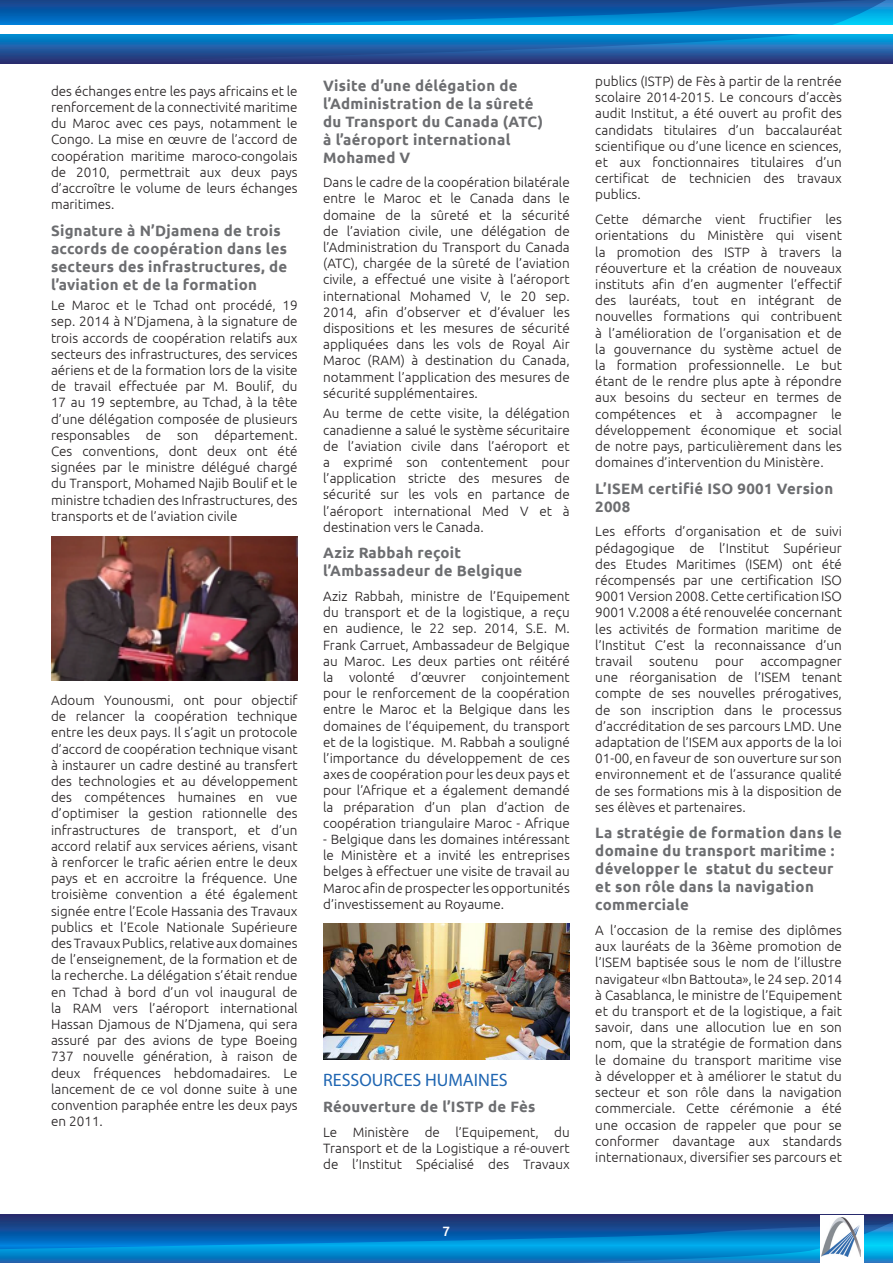
<style>
.page{position:relative;width:893px;height:1263px;background:#fff}
.page>*{position:absolute;margin:0;border:0;box-sizing:border-box;transform-origin:0 0}
.t1{font:18px "Myriad Pro";color:#2066b2}
.t2{font:700 15px/18px "Ubuntu";letter-spacing:.02em;color:#6c6d70}
.t3{font:300 13.5px/16.2px "Ubuntu";color:#231f20;text-align:justify}
.t4{font:500 13.5px "Ubuntu";color:#fff}
</style>
<div class="page">
<svg style="left:0;top:0;width:893px;height:64px;background:#1264ac"></svg>
<div style="left:0;top:25px;width:893px;height:9px;background:#fff"></div>
<svg style="left:0;top:1215px;width:893px;height:48px;background:#0c6ab1"></svg>
<div style="left:820px;top:1215px;width:44px;height:48px;background:#fff"></div>
<img style="left:822px;top:1217px;width:39px;height:39px">
<img style="left:323px;top:923px;width:247px;height:137px">
<img style="left:51px;top:536px;width:247px;height:145px">
<p class="t3" style="left:51px;top:83px;width:248px">des échanges entre les pays africains et le renforcement de la connectivité maritime du Maroc avec ces pays, notamment le Congo. La mise en œuvre de l’accord de coopération maritime maroco-congolais de 2010, permettrait aux deux pays d’accroître le volume de leurs échanges maritimes.</p>
<p class="t2" style="left:51px;top:221px;width:238px">Signature à N’Djamena de trois accords de coopération dans les secteurs des infrastructures, de l’aviation et de la formation</p>
<p class="t3" style="left:51px;top:297px;width:248px">Le Maroc et le Tchad ont procédé, 19 sep. 2014 à N’Djamena, à la signature de trois accords de coopération relatifs aux secteurs des infrastructures, des services aériens et de la formation lors de la visite de travail effectuée par M. Boulif, du 17 au 19 septembre, au Tchad, à la tête d’une délégation composée de plusieurs responsables de son département.<br>Ces conventions, dont deux ont été signées par le ministre délégué chargé du Transport, Mohamed Najib Boulif et le ministre tchadien des Infrastructures, des transports et de l’aviation civile</p>
<p class="t3" style="left:51px;top:692px;width:248px">Adoum Younousmi, ont pour objectif de relancer la coopération technique entre les deux pays. Il s’agit un protocole d’accord de coopération technique visant à instaurer un cadre destiné au transfert des technologies et au développement des compétences humaines en vue d’optimiser la gestion rationnelle des infrastructures de transport, et d’un accord relatif aux services aériens, visant à renforcer le trafic aérien entre le deux pays et en accroitre la fréquence. Une troisième convention a été également signée entre l’Ecole Hassania des Travaux publics et l’Ecole Nationale Supérieure des Travaux Publics, relative aux domaines de l’enseignement, de la formation et de la recherche. La délégation s’était rendue en Tchad à bord d’un vol inaugural de la RAM vers l’aéroport international Hassan Djamous de N’Djamena, qui sera assuré par des avions de type Boeing 737 nouvelle génération, à raison de deux fréquences hebdomadaires. Le lancement de ce vol donne suite à une convention paraphée entre les deux pays en 2011.</p>
<p class="t2" style="left:323px;top:76px;width:221px">Visite d’une délégation de l’Administration de la sûreté du Transport du Canada (ATC) à l’aéroport international<br>Mohamed V</p>
<p class="t3" style="left:323px;top:174px;width:248px">Dans le cadre de la coopération bilatérale entre le Maroc et le Canada dans le domaine de la sûreté et la sécurité de l’aviation civile, une délégation de l’Administration du Transport du Canada (ATC), chargée de la sûreté de l’aviation civile, a effectué une visite à l’aéroport international Mohamed V, le 20 sep.<br>2014, afin d’observer et d’évaluer les dispositions et les mesures de sécurité appliquées dans les vols de Royal Air Maroc (RAM) à destination du Canada, notamment l’application des mesures de sécurité supplémentaires.</p>
<p class="t3" style="left:323px;top:405px;width:248px">Au terme de cette visite, la délégation canadienne a salué le système sécuritaire de l’aviation civile dans l’aéroport et a exprimé son contentement pour l’application stricte des mesures de sécurité sur les vols en partance de l’aéroport international Med V et à destination vers le Canada.</p>
<p class="t2" style="left:323px;top:544px;width:201px">Aziz Rabbah reçoit l’Ambassadeur de Belgique</p>
<p class="t3" style="left:323px;top:588px;width:248px">Aziz Rabbah, ministre de l’Equipement du transport et de la logistique, a reçu en audience, le 22 sep. 2014, S.E. M.<br>Frank Carruet, Ambassadeur de Belgique au Maroc. Les deux parties ont réitéré la volonté d’œuvrer conjointement pour le renforcement de la coopération entre le Maroc et la Belgique dans les domaines de l’équipement, du transport et de la logistique. M. Rabbah a souligné l’importance du développement de ces axes de coopération pour les deux pays et pour l’Afrique et a également demandé la préparation d’un plan d’action de coopération triangulaire Maroc - Afrique</p>
<p class="t3" style="left:323px;top:831px;width:248px">- Belgique dans les domaines intéressant le Ministère et a invité les entreprises belges à effectuer une visite de travail au Maroc afin de prospecter les opportunités d’investissement au Royaume.</p>
<p class="t1" style="left:323px;top:1068px;width:186px">RESSOURCES HUMAINES</p>
<p class="t2" style="left:323px;top:1098px;width:214px">Réouverture de l’ISTP de Fès</p>
<p class="t3" style="left:323px;top:1124px;width:248px">Le Ministère de l’Equipement, du Transport et de la Logistique a ré-ouvert de l’Institut Spécialisé des Travaux</p>
<p class="t4" style="left:443px;top:1223px;width:9px">7</p>
<p class="t3" style="left:595px;top:73px;width:248px">publics (ISTP) de Fès à partir de la rentrée scolaire 2014-2015. Le concours d’accès audit Institut, a été ouvert au profit des candidats titulaires d’un baccalauréat scientifique ou d’une licence en sciences, et aux fonctionnaires titulaires d’un certificat de technicien des travaux publics.</p>
<p class="t3" style="left:595px;top:211px;width:248px">Cette démarche vient fructifier les orientations du Ministère qui visent la promotion des ISTP à travers la réouverture et la création de nouveaux instituts afin d’en augmenter l’effectif des lauréats, tout en intégrant de nouvelles formations qui contribuent à l’amélioration de l’organisation et de la gouvernance du système actuel de la formation professionnelle. Le but étant de le rendre plus apte à répondre aux besoins du secteur en termes de compétences et à accompagner le développement économique et social de notre pays, particulièrement dans les domaines d’intervention du Ministère.</p>
<p class="t2" style="left:595px;top:479px;width:239px">L’ISEM certifié ISO 9001 Version<br>2008</p>
<p class="t3" style="left:595px;top:523px;width:248px">Les efforts d’organisation et de suivi pédagogique de l’Institut Supérieur des Etudes Maritimes (ISEM) ont été récompensés par une certification ISO 9001 Version 2008. Cette certification ISO 9001 V.2008 a été renouvelée concernant les activités de formation maritime de l’Institut C’est la reconnaissance d’un travail soutenu pour accompagner une réorganisation de l’ISEM tenant compte de ses nouvelles prérogatives, de son inscription dans le processus d’accréditation de ses parcours LMD. Une adaptation de l’ISEM aux apports de la loi 01-00, en faveur de son ouverture sur son environnement et de l’assurance qualité de ses formations mis à la disposition de ses élèves et partenaires.</p>
<p class="t2" style="left:595px;top:824px;width:248px">La stratégie de formation dans le domaine du transport maritime : développer le statut du secteur et son rôle dans la navigation commerciale</p>
<p class="t3" style="left:595px;top:922px;width:248px">A l’occasion de la remise des diplômes aux lauréats de la 36ème promotion de l’ISEM baptisée sous le nom de l’illustre navigateur «Ibn Battouta», le 24 sep. 2014 à Casablanca, le ministre de l’Equipement et du transport et de la logistique, a fait savoir, dans une allocution lue en son nom, que la stratégie de formation dans le domaine du transport maritime vise à développer et à améliorer le statut du secteur et son rôle dans la navigation commerciale. Cette cérémonie a été une occasion de rappeler que pour se conformer davantage aux standards internationaux, diversifier ses parcours et</p>
</div>
